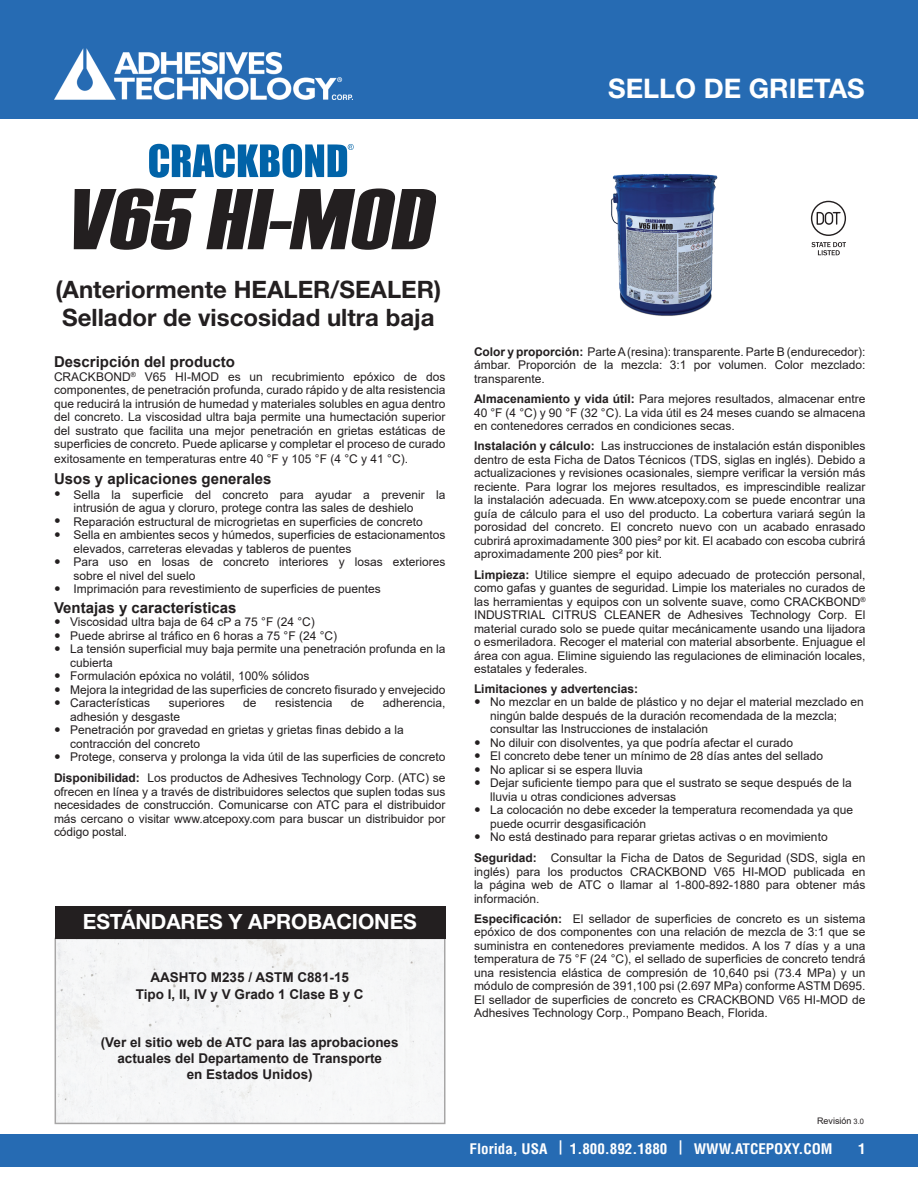
<style>
.page{position:relative;width:918px;height:1188px;background:#fff}
.page>*{position:absolute;margin:0;border:0;box-sizing:border-box;transform-origin:0 0}
.t1{font:italic 85.95px "Haettenschweiler";color:#231f20;scale:1.2 1}
.t2{font:700 27px "Helvetica Neue LT Pro";color:#fff}
.t3{font:700 24px/28.5px "Helvetica Neue LT Pro";color:#231f20}
.t4{font:700 21px "Helvetica Neue LT Std";letter-spacing:-.005em;color:#fff}
.t5{font:700 15px "Arial";color:#231f20}
.t6{font:700 condensed 14.25px "Helvetica LT Std";color:#fff;scale:1.05 1}
.t7{font:700 13.5px/16px "Arial";color:#231f20;text-align:center}
.t8{font:12px/13.5px "Arial";color:#231f20;text-align:justify}
.t9{font:700 12px "Arial";color:#231f20}
.t10{font:9px "Arial";color:#231f20}
.s1{font-weight:700}
.s2{font-size:7.5px}
</style>
<div class="page">
<div style="left:0;top:0;width:918px;height:119px;background:#266bb3"></div>
<img style="left:55px;top:49px;width:297px;height:51px">
<div style="left:0;top:1134px;width:918px;height:32px;background:#266bb3"></div>
<div style="left:58px;top:941px;width:385px;height:180px;background:#f5f6f7"></div>
<div style="left:55px;top:906px;width:390px;height:33px;background:#231f20"></div>
<svg style="left:810px;top:200px;width:37px;height:55px"></svg>
<svg style="left:149px;top:144px;width:205px;height:34px"></svg>
<svg style="left:269px;top:221px;width:23px;height:8px"></svg>
<img style="left:611px;top:174px;width:107px;height:142px">
<h2 class="t2" style="left:608px;top:72px;width:258px">SELLO DE GRIETAS</h2>
<h1 class="t1" style="left:64px;top:161px;width:323px">V65 HI MOD</h1>
<h3 class="t3" style="left:56px;top:275px;width:387px">(Anteriormente HEALER/SEALER)<br>Sellador de viscosidad ultra baja</h3>
<p class="t5" style="left:54px;top:351px;width:182px">Descripción del producto</p>
<p class="t8" style="left:54px;top:370px;width:393px">CRACKBOND<sup>®</sup> V65 HI-MOD es un recubrimiento epóxico de dos componentes, de penetración profunda, curado rápido y de alta resistencia que reducirá la intrusión de humedad y materiales solubles en agua dentro del concreto. La viscosidad ultra baja permite una humectación superior del sustrato que facilita una mejor penetración en grietas estáticas de superficies de concreto. Puede aplicarse y completar el proceso de curado</p>
<p class="t8" style="left:54px;top:452px;width:356px">exitosamente en temperaturas entre 40 °F y 105 °F (4 °C y 41 °C).</p>
<p class="t5" style="left:54px;top:468px;width:219px">Usos y aplicaciones generales</p>
<p class="t8" style="left:74px;top:488px;width:373px;text-align:left">Sella la superficie del concreto para ayudar a prevenir la intrusión de agua y cloruro, protege contra las sales de deshielo Reparación estructural de microgrietas en superficies de concreto Sella en ambientes secos y húmedos, superficies de estacionamentos elevados, carreteras elevadas y tableros de puentes<br>Para uso en losas de concreto interiores y losas exteriores sobre el nivel del suelo<br>Imprimación para revestimiento de superficies de puentes</p>
<p class="t5" style="left:54px;top:597px;width:184px">Ventajas y características</p>
<p class="t8" style="left:70px;top:615px;width:377px;text-align:left">Viscosidad ultra baja de 64 cP a 75 °F (24 °C)<br>Puede abrirse al tráfico en 6 horas a 75 °F (24 °C)<br>La tensión superficial muy baja permite una penetración profunda en la cubierta<br>Formulación epóxica no volátil, 100% sólidos<br>Mejora la integridad de las superficies de concreto fisurado y envejecido Características</p>
<p class="t8" style="left:169px;top:696px;width:58px">superiores</p>
<p class="t8" style="left:243px;top:696px;width:15px">de</p>
<p class="t8" style="left:275px;top:696px;width:59px">resistencia</p>
<p class="t8" style="left:351px;top:696px;width:15px">de</p>
<p class="t8" style="left:383px;top:696px;width:64px">adherencia,</p>
<p class="t8" style="left:70px;top:710px;width:377px;text-align:left">adhesión y desgaste<br>Penetración por gravedad en grietas y grietas finas debido a la contracción del concreto<br>Protege, conserva y prolonga la vida útil de las superficies de concreto</p>
<p class="t8" style="left:54px;top:771px;width:393px"><span class="s1">Disponibilidad:</span> Los productos de Adhesives Technology Corp. (ATC) se ofrecen en línea y a través de distribuidores selectos que suplen todas sus necesidades de construcción. Comunicarse con ATC para el distribuidor más cercano o visitar www.atcepoxy.com para buscar un distribuidor por código postal.</p>
<h3 class="t4" style="left:83px;top:909px;width:335px">ESTÁNDARES Y APROBACIONES</h3>
<p class="t7" style="left:136px;top:970px;width:229px">AASHTO M235 / ASTM C881-15<br>Tipo I, II, IV y V Grado 1 Clase B y C</p>
<p class="t7" style="left:101px;top:1034px;width:299px">(Ver el sitio web de ATC para las aprobaciones actuales del Departamento de Transporte<br>en Estados Unidos)</p>
<p class="t8" style="left:474px;top:345px;width:393px"><span class="s1">Color y proporción:</span> Parte A (resina): transparente. Parte B (endurecedor): ámbar. Proporción de la mezcla: 3:1 por volumen. Color mezclado: transparente.</p>
<p class="t8" style="left:474px;top:392px;width:393px"><span class="s1">Almacenamiento y vida útil:</span> Para mejores resultados, almacenar entre 40 °F (4 °C) y 90 °F (32 °C). La vida útil es 24 meses cuando se almacena en contenedores cerrados en condiciones secas.</p>
<p class="t8" style="left:474px;top:439px;width:393px"><span class="s1">Instalación y cálculo:</span> Las instrucciones de instalación están disponibles dentro de esta Ficha de Datos Técnicos (TDS, siglas en inglés). Debido a actualizaciones y revisiones ocasionales, siempre verificar la versión más reciente. Para lograr los mejores resultados, es imprescindible realizar la instalación adecuada. En www.atcepoxy.com se puede encontrar una guía de cálculo para el uso del producto. La cobertura variará según la porosidad del concreto. El concreto nuevo con un acabado enrasado cubrirá aproximadamente 300 pies² por kit. El acabado con escoba cubrirá aproximadamente 200 pies² por kit.</p>
<p class="t8" style="left:474px;top:568px;width:393px"><span class="s1">Limpieza:</span> Utilice siempre el equipo adecuado de protección personal, como gafas y guantes de seguridad. Limpie los materiales no curados de las herramientas y equipos con un solvente suave, como CRACKBOND<sup>® </sup>INDUSTRIAL CITRUS CLEANER de Adhesives Technology Corp. El material curado solo se puede quitar mecánicamente usando una lijadora o esmeriladora. Recoger el material con material absorbente. Enjuague el área con agua. Elimine siguiendo las regulaciones de eliminación locales, estatales y federales.</p>
<p class="t9" style="left:474px;top:681px;width:166px">Limitaciones y advertencias:</p>
<p class="t8" style="left:490px;top:695px;width:375px;text-align:left">No mezclar en un balde de plástico y no dejar el material mezclado en ningún balde después de la duración recomendada de la mezcla; consultar las Instrucciones de instalación<br>No diluir con disolventes, ya que podría afectar el curado<br>El concreto debe tener un mínimo de 28 días antes del sellado<br>No aplicar si se espera lluvia<br>Dejar suficiente tiempo para que el sustrato se seque después de la lluvia u otras condiciones adversas<br>La colocación no debe exceder la temperatura recomendada ya que puede ocurrir desgasificación<br>No está destinado para reparar grietas activas o en movimiento</p>
<p class="t8" style="left:474px;top:851px;width:393px"><span class="s1">Seguridad:</span> Consultar la Ficha de Datos de Seguridad (SDS, sigla en inglés) para los productos CRACKBOND V65 HI-MOD publicada en la página web de ATC o llamar al 1-800-892-1880 para obtener más información.</p>
<p class="t8" style="left:474px;top:912px;width:393px"><span class="s1">Especificación:</span> El sellador de superficies de concreto es un sistema epóxico de dos componentes con una relación de mezcla de 3:1 que se suministra en contenedores previamente medidos. A los 7 días y a una temperatura de 75 °F (24 °C), el sellado de superficies de concreto tendrá una resistencia elástica de compresión de 10,640 psi (73.4 MPa) y un módulo de compresión de 391,100 psi (2.697 MPa) conforme ASTM D695.<br>El sellador de superficies de concreto es CRACKBOND V65 HI-MOD de Adhesives Technology Corp., Pompano Beach, Florida.</p>
<p class="t10" style="left:817px;top:1115px;width:49px">Revisión <span class="s2">3.0</span></p>
<p class="t6" style="left:470px;top:1139px;width:347px">Florida, USA | 1.800.892.1880 | WWW.ATCEPOXY.COM</p>
<p class="t6" style="left:858px;top:1139px;width:9px">1</p>
</div>
